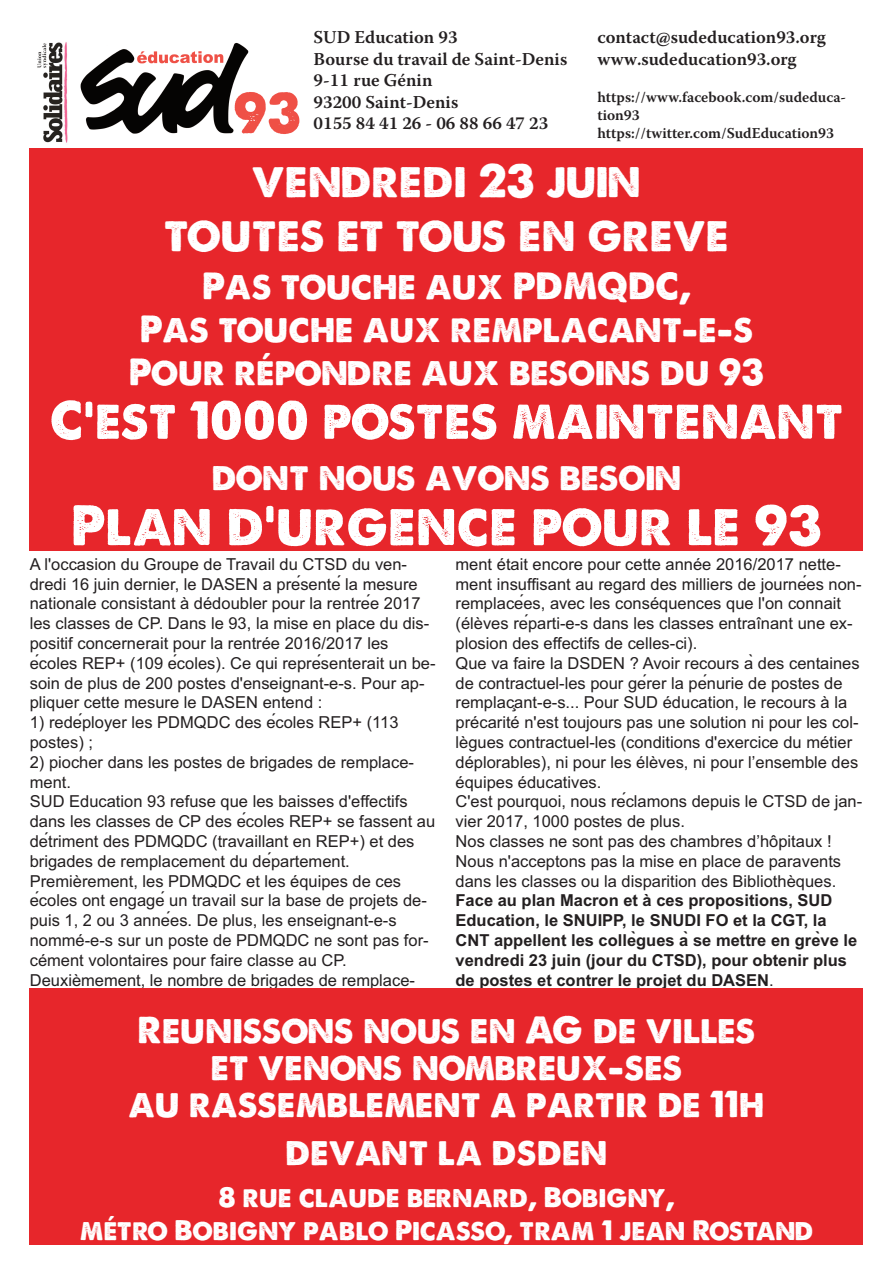
<style>
.page{position:relative;width:893px;height:1263px;background:#fff}
.page>*{position:absolute;margin:0;border:0;box-sizing:border-box;transform-origin:0 0}
.t1{font:54px "A Loveof Thunder";color:#fff}
.t2{font:51px "A Loveof Thunder";color:#fff}
.t3{font:45px/54px "A Loveof Thunder";color:#fff;text-align:center}
.t4{font:36px/43.2px "A Loveof Thunder";color:#fff;text-align:center}
.t5{font:27px/32.4px "A Loveof Thunder";color:#fff;text-align:center}
.t6{font:600 18px/21.6px "Warnock Pro";color:#231f20}
.t7{font:16.5px/19.8px "Arial";color:#231f20}
.t8{font:700 16.5px/19.8px "Arial";color:#231f20}
.t9{font:600 15px/18px "Warnock Pro";color:#231f20}
.s1{font-weight:400}
</style>
<div class="page">
<div style="left:30px;top:149px;width:833px;height:402px;background:#e7262b"></div>
<div style="left:30px;top:988px;width:833px;height:257px;background:#e7262b"></div>
<img style="left:37px;top:42px;width:263px;height:101px">
<p class="t6" style="left:314px;top:28px;width:255px">SUD Education 93<br>Bourse du travail de Saint-Denis<br>9-11 rue Génin<br>93200 Saint-Denis<br>0155 84 41 26 - 06 88 66 47 23</p>
<p class="t6" style="left:597px;top:28px;width:230px">contact@sudeducation93.org www.sudeducation93.org</p>
<p class="t9" style="left:597px;top:89px;width:250px">https://www.facebook.com/sudeduca&shy;tion93 https://twitter.com/SudEducation93</p>
<h3 class="t3" style="left:164px;top:153px;width:566px">vendredi 23 juin<br>toutes et tous en greve</h3>
<h3 class="t4" style="left:129px;top:264px;width:637px">Pas touche aux PDMQDC,<br>Pas touche aux remplacant-e-s<br>Pour répondre aux besoins du 93</h3>
<h2 class="t2" style="left:50px;top:388px;width:794px">C’est 1000 postes maintenant</h2>
<h3 class="t4" style="left:211px;top:455px;width:472px">dont nous avons besoin</h3>
<h1 class="t1" style="left:71px;top:491px;width:752px">Plan d’urgence pour le 93</h1>
<p class="t7" style="left:30px;top:554px;width:407px">A l'occasion du Groupe de Travail du CTSD du ven&shy;dredi 16 juin dernier, le DASEN a présentéla mesure nationale consistant à dédoubler pour la rentrée 2017 les classes de CP. Dans le 93, la mise en place du dis&shy;positif concernerait pour la rentrée 2016/2017 les écoles REP+ (109 écoles). Ce qui représenterait un be&shy;soin de plus de 200 postes d'enseignant-e-s. Pour ap&shy;pliquer cette mesure le DASEN entend :</p>
<p class="t7" style="left:30px;top:713px;width:370px">1) redéployer les PDMQDC des écoles REP+ (113 postes) ;</p>
<p class="t7" style="left:30px;top:752px;width:407px">2) piocher dans les postes de brigades de remplace&shy;ment.<br>SUD Education 93 refuse que les baisses d'effectifs dans les classes de CP des écoles REP+ se fassent au détriment des PDMQDC (travaillant en REP+) et des brigades de remplacement du département.<br>Premièrement, les PDMQDC et les équipes de ces écoles ont engagéun travail sur la base de projets de&shy;puis 1, 2 ou 3 années. De plus, les enseignant-e-s nommé-e-s sur un poste de PDMQDC ne sont pas for&shy;cément volontaires pour faire classe au CP.<br>Deuxièmement, le nombre de brigades de remplace-</p>
<p class="t7" style="left:456px;top:554px;width:408px">ment était encore pour cette année 2016/2017 nette&shy;ment insuffisant au regard des milliers de journées non&shy;remplacées, avec les conséquences que l'on connait (élèves réparti-e-s dans les classes entraînant une ex&shy;plosion des effectifs de celles-ci).<br>Que va faire la DSDEN ? Avoir recours àdes centaines de contractuel-les pour gérer la pénurie de postes de remplaçant-e-s... Pour SUD éducation, le recours à la précarité n'est toujours pas une solution ni pour les col&shy;lègues contractuel-les (conditions d'exercice du métier déplorables), ni pour les élèves, ni pour l’ensemble des équipes éducatives.<br>C'est pourquoi, nous réclamons depuis le CTSD de jan&shy;vier 2017, 1000 postes de plus.<br>Nos classes ne sont pas des chambres d’hôpitaux !<br>Nous n'acceptons pas la mise en place de paravents dans les classes ou la disparition des Bibliothèques.</p>
<p class="t8" style="left:456px;top:891px;width:403px">Face au plan Macron et à ces propositions, SUD Education, le SNUIPP, le SNUDI FO et la CGT, la CNT appellent les collègues àse mettre en grève le vendredi 23 juin (jour du CTSD), pour obtenir plus de postes et contrer le projet du DASEN<span class="s1">.</span></p>
<h3 class="t4" style="left:128px;top:1011px;width:638px;line-height:37.2px">Reunissons nous en AG de villes et venons nombreux-ses<br>au rassemblement a partir de 11h</h3>
<h3 class="t4" style="left:285px;top:1130px;width:324px">devant la dsden</h3>
<h3 class="t5" style="left:80px;top:1181px;width:735px">8 rue claude bernard, Bobigny,<br>métro Bobigny pablo Picasso, tram 1 jean Rostand</h3>
</div>
